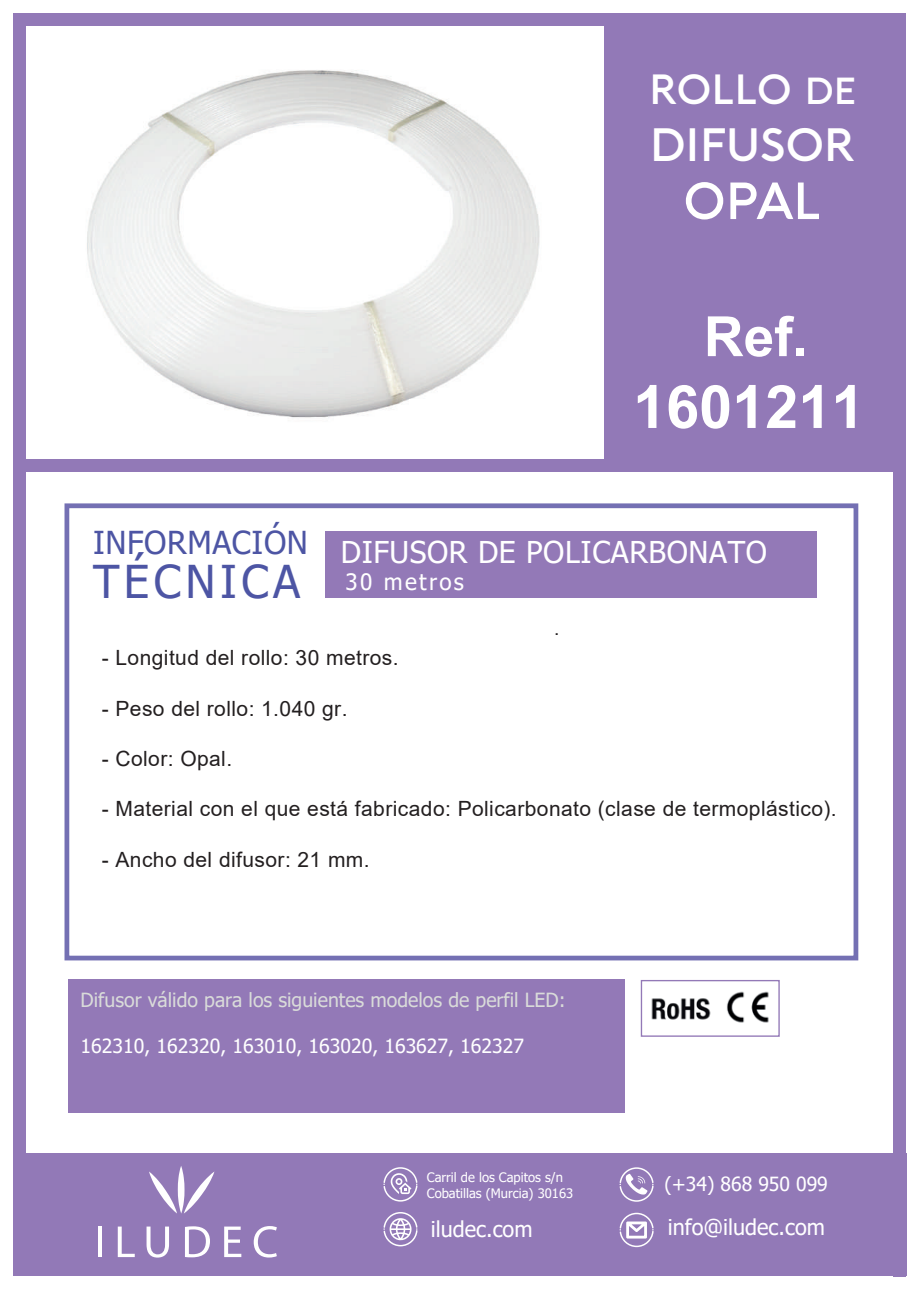
<style>
.page{position:relative;width:919px;height:1289px;background:#fff}
.page>*{position:absolute;margin:0;border:0;box-sizing:border-box;transform-origin:0 0}
.t1{font:700 59.85px "Arial";color:#fff}
.t2{font:700 55.5px "Arial";color:#fff}
.t3{font:600 51px "Aquawax Pro Trial";color:#fff}
.t4{font:600 46.5px "Aquawax Pro Trial";color:#fff}
.t5{font:45.15px "Tahoma";letter-spacing:.1em;color:#4d55a4}
.t6{font:600 42px "Aquawax Pro Trial";color:#fff}
.t7{font:31.65px "Tahoma";letter-spacing:.02em;color:#4d55a4}
.t8{font:30px "Tahoma";letter-spacing:.02em;color:#fff}
.t9{font:22.5px "Tahoma";letter-spacing:.1em;color:#fff}
.t10{font:21.75px "Tahoma";color:#fff}
.t11{font:21px "Arial";letter-spacing:.02em;color:#231f20}
.t12{font:19.5px "Tahoma";color:#fff}
.t13{font:19.5px "Tahoma";color:#d9dbd9}
.t14{font:19.2px "Arial";color:#231f20}
.t15{font:13.05px/15.6px "Tahoma";color:#fff}
.s1{font-size:37.5px}
</style>
<div class="page">
<img style="left:87px;top:70px;width:453px;height:348px">
<div style="left:64px;top:503px;width:794px;height:457px;border:5px solid #7470b3"></div>
<img style="left:640px;top:980px;width:140px;height:57px">
<div style="left:14px;top:459px;width:599px;height:12px;background:#9279b7"></div>
<div style="left:17px;top:13px;width:882px;height:13px;background:#9279b7"></div>
<div style="left:604px;top:15px;width:295px;height:456px;background:#9279b7"></div>
<div style="left:13px;top:1153px;width:893px;height:123px;background:#9279b7"></div>
<svg style="left:619px;top:1212px;width:35px;height:35px"></svg>
<svg style="left:619px;top:1167px;width:35px;height:35px"></svg>
<svg style="left:383px;top:1212px;width:35px;height:35px"></svg>
<svg style="left:383px;top:1167px;width:35px;height:35px"></svg>
<div style="left:325px;top:531px;width:491px;height:66px;background:#9379b7"></div>
<div style="left:68px;top:979px;width:557px;height:133px;background:#9379b7"></div>
<div style="left:13px;top:13px;width:13px;height:1258px;background:#9279b7"></div>
<div style="left:893px;top:13px;width:13px;height:1263px;background:#9279b7"></div>
<hr style="left:98px;top:1226px;width:4px;height:30px;background:#fff">
<svg style="left:118px;top:1226px;width:17px;height:30px"></svg>
<svg style="left:146px;top:1226px;width:23px;height:31px"></svg>
<svg style="left:185px;top:1226px;width:25px;height:31px"></svg>
<svg style="left:224px;top:1226px;width:17px;height:30px"></svg>
<svg style="left:254px;top:1226px;width:23px;height:31px"></svg>
<svg style="left:149px;top:1166px;width:65px;height:47px"></svg>
<div style="left:640px;top:979px;width:139px;height:57px;border:1px solid #9379b7"></div>
<h3 class="t6" style="left:649px;top:58px;width:208px">ROLLO <span class="s1">DE</span></h3>
<h3 class="t4" style="left:649px;top:109px;width:206px">DIFUSOR</h3>
<h3 class="t3" style="left:683px;top:163px;width:139px">OPAL</h3>
<h2 class="t2" style="left:703px;top:297px;width:106px">Ref.</h2>
<h1 class="t1" style="left:633px;top:365px;width:233px">1601211</h1>
<h3 class="t7" style="left:93px;top:521px;width:216px">INFORMACIÓN</h3>
<h3 class="t5" style="left:93px;top:551px;width:209px">TÉCNICA</h3>
<h3 class="t8" style="left:341px;top:531px;width:427px">DIFUSOR DE POLICARBONATO</h3>
<p class="t9" style="left:345px;top:566px;width:120px">30 metros</p>
<p class="t14" style="left:554px;top:614px;width:7px">.</p>
<p class="t11" style="left:102px;top:643px;width:298px">- Longitud del rollo: 30 metros.</p>
<p class="t11" style="left:102px;top:693px;width:247px">- Peso del rollo: 1.040 gr.</p>
<p class="t11" style="left:102px;top:744px;width:132px">- Color: Opal.</p>
<p class="t11" style="left:102px;top:794px;width:736px">- Material con el que está fabricado: Policarbonato (clase de termoplástico).</p>
<p class="t11" style="left:102px;top:845px;width:269px">- Ancho del difusor: 21 mm.</p>
<p class="t13" style="left:81px;top:986px;width:486px">Difusor válido para los siguientes modelos de perfil LED:</p>
<p class="t12" style="left:81px;top:1033px;width:445px">162310, 162320, 163010, 163020, 163627, 162327</p>
<p class="t15" style="left:427px;top:1170px;width:148px">Carril de los Capitos s/n<br>Cobatillas (Murcia) 30163</p>
<p class="t12" style="left:664px;top:1170px;width:165px">(+34) 868 950 099</p>
<p class="t10" style="left:431px;top:1214px;width:103px">iludec.com</p>
<p class="t10" style="left:667px;top:1212px;width:158px">info@iludec.com</p>
</div>
